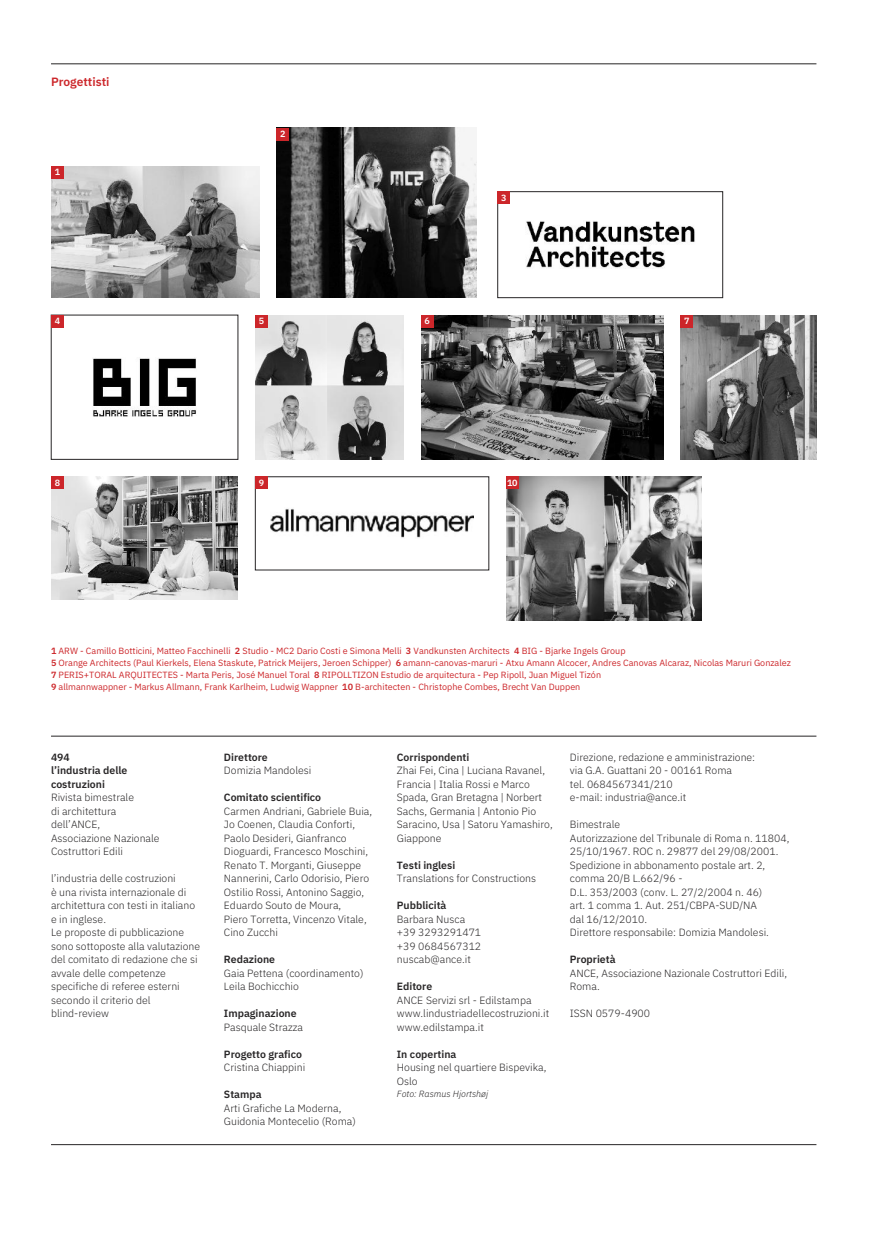
<style>
.page{position:relative;width:893px;height:1234px;background:#fff}
.page>*{position:absolute;margin:0;border:0;box-sizing:border-box;transform-origin:0 0}
.t1{font:600 12px "IBM Plex Sans";color:#cc262a}
.t2{font:300 10.5px/13.5px "IBM Plex Sans";color:#272526}
.t3{font:600 10.5px/13.5px "IBM Plex Sans";color:#272526}
.t4{font:9px/12px "IBM Plex Sans";color:#cc262a}
.t5{font:italic 300 9px "IBM Plex Sans";color:#272526}
.t6{font:600 9px "IBM Plex Sans";color:#fff}
.s1{font-weight:600}
</style>
<div class="page">
<hr style="left:51px;top:63px;width:765px;height:1px;background:#272526">
<hr style="left:51px;top:1143px;width:765px;height:1px;background:#272526">
<hr style="left:51px;top:735px;width:765px;height:1px;background:#272526">
<img style="left:51px;top:166px;width:208px;height:131px">
<img style="left:93px;top:358px;width:103px;height:58px">
<img style="left:51px;top:476px;width:187px;height:123px">
<img style="left:271px;top:508px;width:202px;height:30px">
<div style="left:255px;top:476px;width:234px;height:94px;border:1px solid #272526"></div>
<img style="left:506px;top:477px;width:195px;height:144px">
<img style="left:255px;top:315px;width:149px;height:144px">
<img style="left:421px;top:315px;width:242px;height:144px">
<img style="left:681px;top:315px;width:135px;height:144px">
<img style="left:276px;top:128px;width:200px;height:169px">
<img style="left:526px;top:221px;width:169px;height:47px">
<div style="left:497px;top:191px;width:226px;height:107px;border:1px solid #272526"></div>
<div style="left:51px;top:166px;width:13px;height:13px;background:#cc262a"></div>
<div style="left:276px;top:128px;width:13px;height:12px;background:#cc262a"></div>
<div style="left:497px;top:191px;width:13px;height:13px;background:#cc262a"></div>
<div style="left:51px;top:315px;width:13px;height:12px;background:#cc262a"></div>
<div style="left:255px;top:315px;width:13px;height:12px;background:#cc262a"></div>
<div style="left:421px;top:315px;width:13px;height:12px;background:#cc262a"></div>
<div style="left:680px;top:315px;width:13px;height:12px;background:#cc262a"></div>
<div style="left:51px;top:476px;width:13px;height:13px;background:#cc262a"></div>
<div style="left:255px;top:476px;width:13px;height:13px;background:#cc262a"></div>
<div style="left:506px;top:476px;width:13px;height:13px;background:#cc262a"></div>
<p class="t1" style="left:51px;top:77px;width:60px">Progettisti</p>
<p class="t6" style="left:55px;top:168px;width:7px">1</p>
<p class="t6" style="left:280px;top:130px;width:7px">2</p>
<p class="t6" style="left:501px;top:194px;width:7px">3</p>
<p class="t6" style="left:55px;top:317px;width:7px">4</p>
<p class="t6" style="left:259px;top:317px;width:7px">5</p>
<p class="t6" style="left:425px;top:317px;width:7px">6</p>
<p class="t6" style="left:684px;top:317px;width:7px">7</p>
<p class="t6" style="left:55px;top:479px;width:7px">8</p>
<p class="t6" style="left:259px;top:479px;width:7px">9</p>
<p class="t6" style="left:507px;top:479px;width:12px">10</p>
<p class="t4" style="left:51px;top:645px;width:741px"><span class="s1">1</span> ARW - Camillo Botticini, Matteo Facchinelli <span class="s1">2</span> Studio - MC2 Dario Costi e Simona Melli <span class="s1">3</span> Vandkunsten Architects <span class="s1">4</span> BIG - Bjarke Ingels Group<br><span class="s1">5</span> Orange Architects (Paul Kierkels, Elena Staskute, Patrick Meijers, Jeroen Schipper) <span class="s1">6</span> amann-canovas-maruri - Atxu Amann Alcocer, Andres Canovas Alcaraz, Nicolas Maruri Gonzalez <span class="s1">7</span> PERIS+TORAL ARQUITECTES - Marta Peris, José Manuel Toral <span class="s1">8</span> RIPOLLTIZON Estudio de arquitectura - Pep Ripoll, Juan Miguel Tizón<br><span class="s1">9</span> allmannwappner - Markus Allmann, Frank Karlheim, Ludwig Wappner <span class="s1">10</span> B-architecten - Christophe Combes, Brecht Van Duppen</p>
<p class="t3" style="left:51px;top:750px;width:78px">494<br>l’industria delle costruzioni</p>
<p class="t2" style="left:51px;top:791px;width:110px">Rivista bimestrale<br>di architettura dell’ANCE,<br>Associazione Nazionale<br>Costruttori Edili</p>
<p class="t2" style="left:51px;top:872px;width:151px">l’industria delle costruzioni<br>è una rivista internazionale di architettura con testi in italiano e in inglese.<br>Le proposte di pubblicazione sono sottoposte alla valutazione del comitato di redazione che si avvale delle competenze specifiche di referee esterni secondo il criterio del blind-review</p>
<p class="t3" style="left:224px;top:750px;width:45px">Direttore</p>
<p class="t2" style="left:224px;top:764px;width:89px">Domizia Mandolesi</p>
<p class="t3" style="left:224px;top:791px;width:99px">Comitato scientifico</p>
<p class="t2" style="left:224px;top:804px;width:150px">Carmen Andriani, Gabriele Buia,<br>Jo Coenen, Claudia Conforti,<br>Paolo Desideri, Gianfranco<br>Dioguardi, Francesco Moschini,<br>Renato T. Morganti, Giuseppe<br>Nannerini, Carlo Odorisio, Piero<br>Ostilio Rossi, Antonino Saggio,<br>Eduardo Souto de Moura,<br>Piero Torretta, Vincenzo Vitale,<br>Cino Zucchi</p>
<p class="t3" style="left:224px;top:953px;width:53px">Redazione</p>
<p class="t2" style="left:224px;top:966px;width:141px">Gaia Pettena (coordinamento)<br>Leila Bochicchio</p>
<p class="t3" style="left:224px;top:1007px;width:74px">Impaginazione</p>
<p class="t2" style="left:224px;top:1020px;width:80px">Pasquale Strazza</p>
<p class="t3" style="left:224px;top:1047px;width:80px">Progetto grafico</p>
<p class="t2" style="left:224px;top:1061px;width:83px">Cristina Chiappini</p>
<p class="t3" style="left:224px;top:1088px;width:39px">Stampa</p>
<p class="t2" style="left:224px;top:1101px;width:133px">Arti Grafiche La Moderna,<br>Guidonia Montecelio (Roma)</p>
<p class="t3" style="left:397px;top:750px;width:74px">Corrispondenti</p>
<p class="t2" style="left:397px;top:764px;width:157px">Zhai Fei, Cina | Luciana Ravanel,<br>Francia | Italia Rossi e Marco<br>Spada, Gran Bretagna | Norbert<br>Sachs, Germania | Antonio Pio<br>Saracino, Usa | Satoru Yamashiro,<br>Giappone</p>
<p class="t3" style="left:397px;top:858px;width:60px">Testi inglesi</p>
<p class="t2" style="left:397px;top:872px;width:141px">Translations for Constructions</p>
<p class="t3" style="left:397px;top:899px;width:51px">Pubblicità</p>
<p class="t2" style="left:397px;top:912px;width:86px">Barbara Nusca +39 3293291471 +39 0684567312 nuscab@ance.it</p>
<p class="t3" style="left:397px;top:980px;width:37px">Editore</p>
<p class="t2" style="left:397px;top:994px;width:154px">ANCE Servizi srl - Edilstampa www.lindustriadellecostruzioni.it www.edilstampa.it</p>
<p class="t3" style="left:397px;top:1048px;width:61px">In copertina</p>
<p class="t2" style="left:397px;top:1061px;width:151px">Housing nel quartiere Bispevika,<br>Oslo</p>
<p class="t5" style="left:397px;top:1088px;width:93px">Foto: Rasmus Hjortshøj</p>
<p class="t2" style="left:570px;top:750px;width:187px">Direzione, redazione e amministrazione: via G.A. Guattani 20 - 00161 Roma<br>tel. 0684567341/210<br>e-mail: industria@ance.it</p>
<p class="t2" style="left:570px;top:818px;width:221px">Bimestrale<br>Autorizzazione del Tribunale di Roma n. 11804, 25/10/1967. ROC n. 29877 del 29/08/2001.<br>Spedizione in abbonamento postale art. 2, comma 20/B L.662/96 -<br>D.L. 353/2003 (conv. L. 27/2/2004 n. 46)<br>art. 1 comma 1. Aut. 251/CBPA-SUD/NA<br>dal 16/12/2010.<br>Direttore responsabile: Domizia Mandolesi.</p>
<p class="t3" style="left:570px;top:953px;width:47px">Proprietà</p>
<p class="t2" style="left:570px;top:966px;width:219px">ANCE, Associazione Nazionale Costruttori Edili,<br>Roma.</p>
<p class="t2" style="left:570px;top:1007px;width:82px">ISSN 0579-4900</p>
</div>
